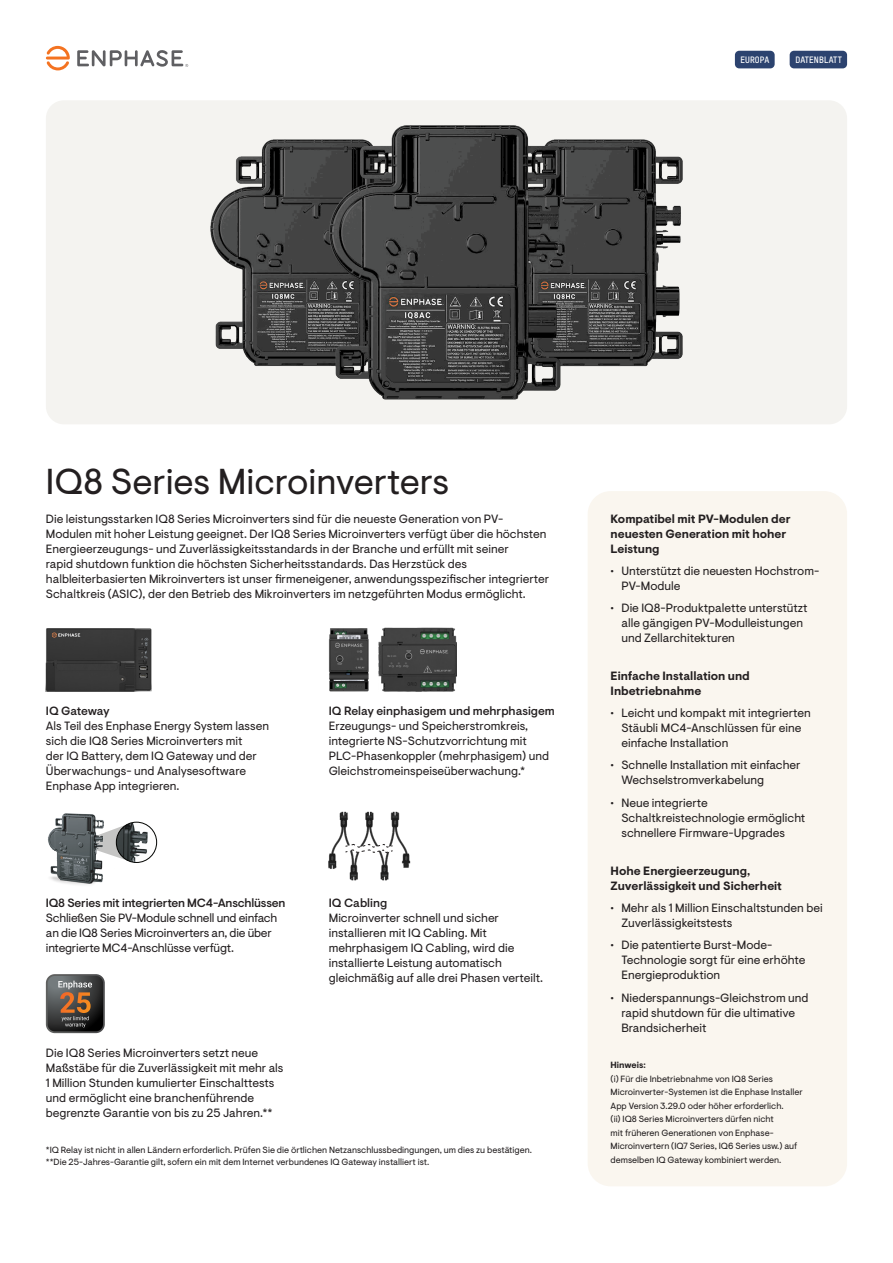
<style>
.page{position:relative;width:893px;height:1263px;background:#fff}
.page>*{position:absolute;margin:0;border:0;box-sizing:border-box;transform-origin:0 0}
.Feature_headline{font:36px "Enphase Visuelt";color:#231f20}
.Feature_paragraph{font:12px/15px "Enphase Visuelt";color:#231f20}
.Feature_text_cell{font:12px/15px "Enphase Visuelt";color:#231f20}
.Highlight_title{font:700 12px/15px "Enphase Visuelt";color:#231f20}
.Footnote_left{font:9px/13.5px "Enphase Visuelt";color:#231f20}
.Label{font:9px "T Star Pro Bold";letter-spacing:.01em;color:#fff}
.s1{font-weight:500}
.s2{font-weight:700}
</style>
<div class="page">
<div style="left:46px;top:100px;width:801px;height:324px;background:#f4f3f0;border-radius:18px"></div>
<svg style="left:46px;top:46px;width:24px;height:24px"></svg>
<svg style="left:77px;top:50px;width:111px;height:17px"></svg>
<img style="left:116px;top:822px;width:41px;height:40px;border-radius:20px">
<div style="left:116px;top:822px;width:41px;height:40px;border:1px solid #040503;border-radius:50%"></div>
<svg style="left:129px;top:823px;width:1px;height:38px"></svg>
<img style="left:47px;top:813px;width:82px;height:72px">
<img style="left:328px;top:811px;width:83px;height:70px">
<svg style="left:341px;top:844px;width:57px;height:9px"></svg>
<div style="left:588px;top:491px;width:259px;height:695px;background:#faf6ef;border-radius:23px"></div>
<div style="left:735px;top:51px;width:40px;height:17px;background:#2c436f;border-radius:4px"></div>
<div style="left:790px;top:51px;width:57px;height:17px;background:#2c436f;border-radius:4px"></div>
<img style="left:211px;top:125px;width:471px;height:274px">
<div style="left:46px;top:975px;width:59px;height:58px;border:2px solid #fff;border-radius:8px"></div>
<svg style="left:47px;top:975px;width:57px;height:57px;background:#594f47"></svg>
<img style="left:46px;top:628px;width:105px;height:63px">
<img style="left:329px;top:627px;width:128px;height:64px">
<p class="Label" style="left:740px;top:53px;width:30px">EUROPA</p>
<p class="Label" style="left:795px;top:53px;width:48px">DATENBLATT</p>
<p class="Feature_headline" style="left:46px;top:461px;width:405px">IQ8 Series Microinverters</p>
<p class="Feature_paragraph" style="left:46px;top:512px;width:505px">Die leistungsstarken IQ8 Series Microinverters sind für die neueste Generation von PV-Modulen mit hoher Leistung geeignet. Der IQ8 Series Microinverters verfügt über die höchsten Energieerzeugungs- und Zuverlässigkeitsstandards in der Branche und erfüllt mit seiner<br>rapid shutdown funktion die höchsten Sicherheitsstandards. Das Herzstück des halbleiterbasierten Mikroinverters ist unser firmeneigener, anwendungsspezifischer integrierter Schaltkreis (ASIC), der den Betrieb des Mikroinverters im netzgeführten Modus ermöglicht.</p>
<p class="Feature_text_cell" style="left:46px;top:704px;width:225px"><span class="s1">IQ Gateway<br></span>Als Teil des Enphase Energy System lassen sich die IQ8 Series Microinverters mit<br>der IQ Battery, dem IQ Gateway und der<br>Überwachungs- und Analysesoftware<br>Enphase App integrieren.</p>
<p class="Feature_text_cell" style="left:329px;top:704px;width:228px"><span class="s1">IQ Relay einphasigem und mehrphasigem </span>Erzeugungs- und Speicherstromkreis, integrierte NS-Schutzvorrichtung mit PLC-Phasenkoppler (mehrphasigem) und Gleichstromeinspeiseüberwachung.*</p>
<p class="Feature_text_cell" style="left:46px;top:895px;width:241px"><span class="s1">IQ8 Series mit integrierten MC4-Anschlüssen </span>Schließen Sie PV-Module schnell und einfach an die IQ8 Series Microinverters an, die über integrierte MC4-Anschlüsse verfügt.</p>
<p class="Feature_text_cell" style="left:46px;top:1045px;width:239px">Die IQ8 Series Microinverters setzt neue Maßstäbe für die Zuverlässigkeit mit mehr als 1 Million Stunden kumulierter Einschalttests und ermöglicht eine branchenführende begrenzte Garantie von bis zu 25 Jahren.**</p>
<p class="Feature_text_cell" style="left:329px;top:895px;width:216px"><span class="s1">IQ Cabling<br></span>Microinverter schnell und sicher installieren mit IQ Cabling. Mit mehrphasigem IQ Cabling, wird die installierte Leistung automatisch gleichmäßig auf alle drei Phasen verteilt.</p>
<p class="Footnote_left" style="left:46px;top:1144px;width:488px;line-height:12px">*IQ Relay ist nicht in allen Ländern erforderlich. Prüfen Sie die örtlichen Netzanschlussbedingungen, um dies zu bestätigen. **Die 25-Jahres-Garantie gilt, sofern ein mit dem Internet verbundenes IQ Gateway installiert ist.</p>
<p class="Highlight_title" style="left:611px;top:512px;width:182px">Kompatibel mit PV-Modulen der neuesten Generation mit hoher<br>Leistung</p>
<p class="Feature_paragraph" style="left:621px;top:563px;width:199px;text-indent:-11px">• Unterstützt die neuesten Hochstrom-<br>PV-Module</p>
<p class="Feature_paragraph" style="left:621px;top:601px;width:188px;text-indent:-11px">• Die IQ8-Produktpalette unterstützt alle gängigen PV-Modulleistungen und Zellarchitekturen</p>
<p class="Highlight_title" style="left:611px;top:669px;width:141px">Einfache Installation und<br>Inbetriebnahme</p>
<p class="Feature_paragraph" style="left:621px;top:706px;width:191px;text-indent:-11px">• Leicht und kompakt mit integrierten<br>Stäubli MC4-Anschlüssen für eine einfache Installation</p>
<p class="Feature_paragraph" style="left:621px;top:758px;width:181px;text-indent:-11px">• Schnelle Installation mit einfacher<br>Wechselstromverkabelung</p>
<p class="Feature_paragraph" style="left:621px;top:796px;width:185px;text-indent:-11px">• Neue integrierte<br>Schaltkreistechnologie ermöglicht schnellere Firmware-Upgrades</p>
<p class="Highlight_title" style="left:611px;top:864px;width:173px">Hohe Energieerzeugung,<br>Zuverlässigkeit und Sicherheit</p>
<p class="Feature_paragraph" style="left:621px;top:900px;width:203px;text-indent:-11px">• Mehr als 1 Million Einschaltstunden bei<br>Zuverlässigkeitstests</p>
<p class="Feature_paragraph" style="left:621px;top:938px;width:185px;text-indent:-11px">• Die patentierte Burst-Mode-<br>Technologie sorgt für eine erhöhte<br>Energieproduktion</p>
<p class="Feature_paragraph" style="left:621px;top:990px;width:189px;text-indent:-11px">• Niederspannungs-Gleichstrom und rapid shutdown für die ultimative<br>Brandsicherheit</p>
<p class="Footnote_left" style="left:611px;top:1058px;width:194px"><span class="s2">Hinweis:<br></span>(i) Für die Inbetriebnahme von IQ8 Series Microinverter-Systemen ist die Enphase Installer App Version 3.29.0 oder höher erforderlich.<br>(ii) IQ8 Series Microinverters dürfen nicht<br>mit früheren Generationen von Enphase-Microinvertern (IQ7 Series, IQ6 Series usw.) auf demselben IQ Gateway kombiniert werden.</p>
</div>
